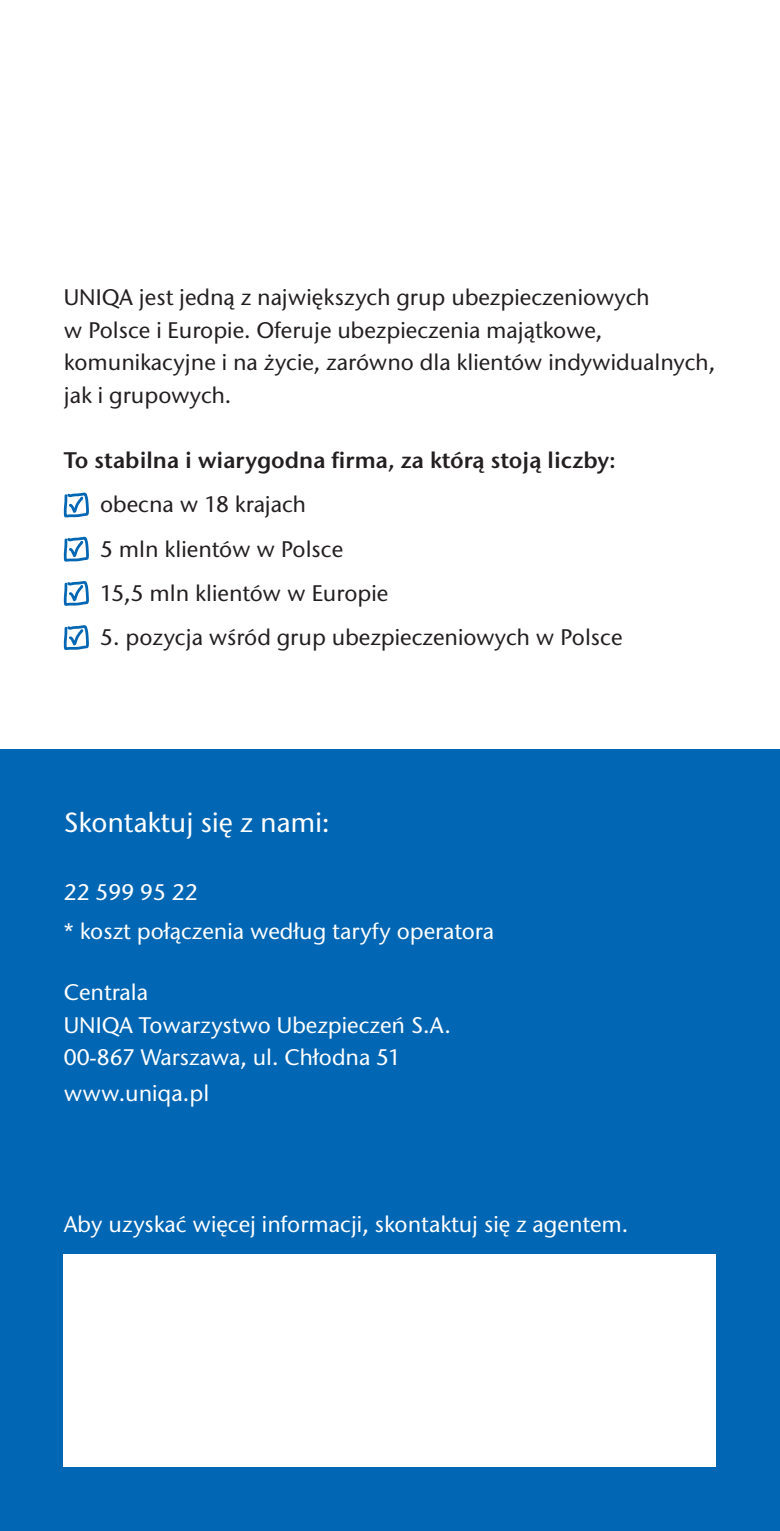
<style>
.page{position:relative;width:780px;height:1531px;background:#fff}
.page>*{position:absolute;margin:0;border:0;box-sizing:border-box;transform-origin:0 0}
.t1{font:500 27.5px "Stone Sans ITC Pro";color:#fff}
.t2{font:500 22.5px/32.5px "Stone Sans ITC Pro";color:#231f20}
.t3{font:500 22.5px "Stone Sans ITC Pro";color:#fff}
.t4{font:600 22.5px "Stone Sans ITC Pro";color:#231f20}
</style>
<div class="page">
<svg style="left:63px;top:492px;width:26px;height:26px"></svg>
<svg style="left:63px;top:536px;width:26px;height:26px"></svg>
<svg style="left:63px;top:581px;width:26px;height:25px"></svg>
<svg style="left:63px;top:625px;width:26px;height:25px"></svg>
<div style="left:0;top:749px;width:780px;height:782px;background:#0166b3"></div>
<div style="left:64px;top:1254px;width:652px;height:213px;background:#fff"></div>
<p class="t2" style="left:64px;top:281px;width:653px">UNIQA jest jedną z największych grup ubezpieczeniowych<br>w Polsce i Europie. Oferuje ubezpieczenia majątkowe, komunikacyjne i na życie, zarówno dla klientów indywidualnych, jak i grupowych.</p>
<p class="t4" style="left:64px;top:446px;width:553px">To stabilna i wiarygodna firma, za którą stoją liczby:</p>
<p class="t2" style="left:100px;top:488px;width:207px">obecna w 18 krajach</p>
<p class="t2" style="left:100px;top:532px;width:244px">5 mln klientów w Polsce</p>
<p class="t2" style="left:100px;top:576px;width:289px">15,5 mln klientów w Europie</p>
<p class="t2" style="left:100px;top:621px;width:524px">5. pozycja wśród grup ubezpieczeniowych w Polsce</p>
<p class="t1" style="left:64px;top:805px;width:267px">Skontaktuj się z nami:</p>
<p class="t3" style="left:64px;top:878px;width:135px">22 599 95 22</p>
<p class="t3" style="left:64px;top:917px;width:432px">* koszt połączenia według taryfy operatora</p>
<p class="t3" style="left:64px;top:978px;width:86px">Centrala</p>
<p class="t3" style="left:64px;top:1011px;width:388px">UNIQA Towarzystwo Ubezpieczeń S.A.</p>
<p class="t3" style="left:64px;top:1043px;width:339px">00-867 Warszawa, ul. Chłodna 51</p>
<p class="t3" style="left:64px;top:1079px;width:147px">www.uniqa.pl</p>
<p class="t3" style="left:64px;top:1210px;width:566px">Aby uzyskać więcej informacji, skontaktuj się z agentem.</p>
</div>
